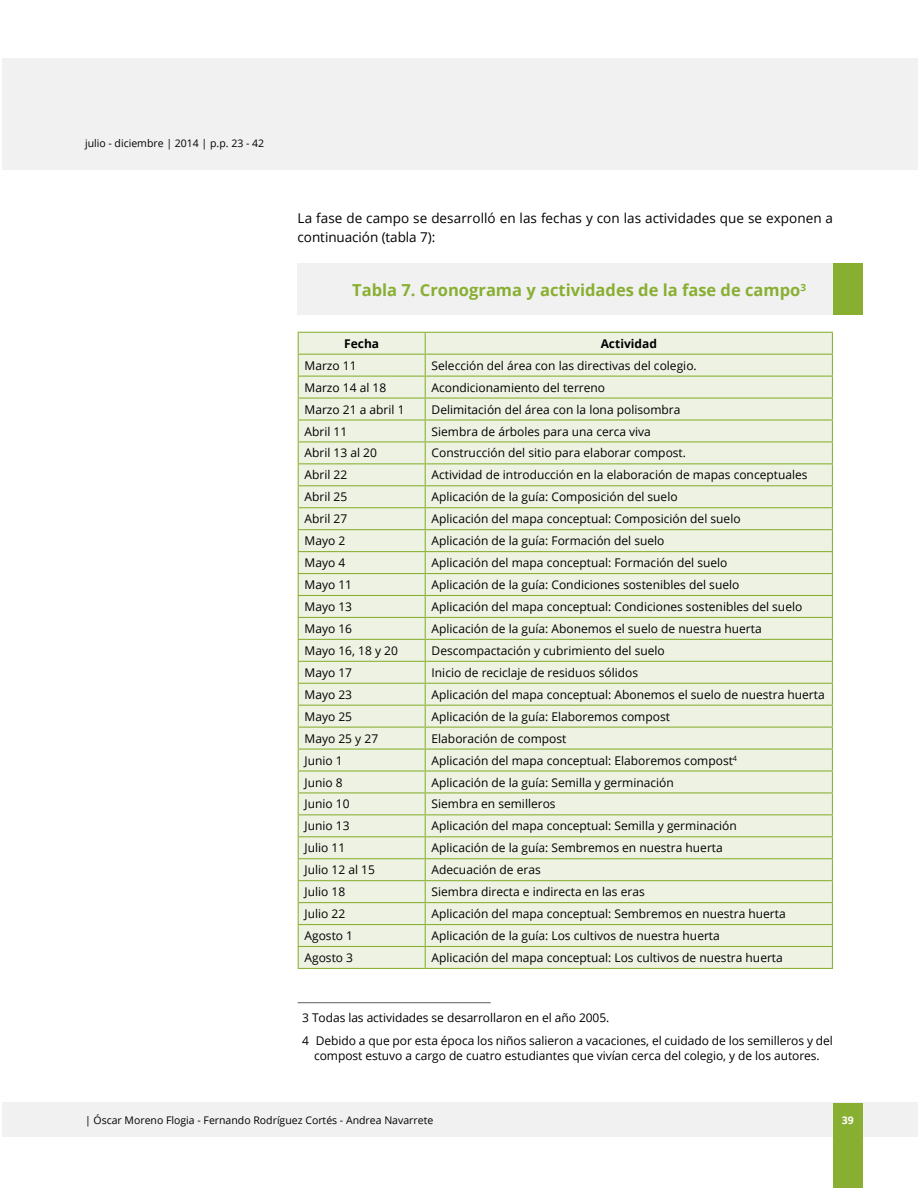
<style>
.page{position:relative;width:918px;height:1188px;background:#fff}
.page>*{position:absolute;margin:0;border:0;box-sizing:border-box;transform-origin:0 0}
.t1{font:700 16.5px "Open Sans";color:#88af31}
.t2{font:13.5px/19.5px "Open Sans";letter-spacing:.005em;color:#000}
.t3{font:12px/23.5px "Open Sans";color:#000}
.t4{font:700 12px "Open Sans";color:#000}
.t5{font:10.5px "Open Sans";color:#000}
.t6{font:700 10.5px "Open Sans";color:#fff}
</style>
<div class="page">
<div style="left:2px;top:1103px;width:916px;height:34px;background:#f1f1f2"></div>
<div style="left:2px;top:58px;width:916px;height:112px;background:#f1f1f2"></div>
<div style="left:833px;top:1103px;width:30px;height:85px;background:#88af31"></div>
<div style="left:298px;top:264px;width:565px;height:51px;background:#f1f1f2"></div>
<div style="left:833px;top:264px;width:30px;height:51px;background:#88af31"></div>
<div style="left:299px;top:333px;width:533px;height:635px;background:#edf2e3"></div>
<hr style="left:298px;top:332px;width:127px;height:1px;background:#88af31">
<hr style="left:425px;top:332px;width:408px;height:1px;background:#88af31">
<hr style="left:298px;top:354px;width:127px;height:1px;background:#88af31">
<hr style="left:425px;top:354px;width:408px;height:1px;background:#88af31">
<hr style="left:298px;top:376px;width:127px;height:1px;background:#88af31">
<hr style="left:425px;top:376px;width:408px;height:1px;background:#88af31">
<hr style="left:298px;top:398px;width:127px;height:1px;background:#88af31">
<hr style="left:425px;top:398px;width:408px;height:1px;background:#88af31">
<hr style="left:298px;top:419px;width:127px;height:2px;background:#88af31">
<hr style="left:425px;top:419px;width:408px;height:2px;background:#88af31">
<hr style="left:298px;top:441px;width:127px;height:1px;background:#88af31">
<hr style="left:425px;top:441px;width:408px;height:1px;background:#88af31">
<hr style="left:298px;top:463px;width:127px;height:1px;background:#88af31">
<hr style="left:425px;top:463px;width:408px;height:1px;background:#88af31">
<hr style="left:298px;top:485px;width:127px;height:1px;background:#88af31">
<hr style="left:425px;top:485px;width:408px;height:1px;background:#88af31">
<hr style="left:298px;top:507px;width:127px;height:1px;background:#88af31">
<hr style="left:425px;top:507px;width:408px;height:1px;background:#88af31">
<hr style="left:298px;top:529px;width:127px;height:1px;background:#88af31">
<hr style="left:425px;top:529px;width:408px;height:1px;background:#88af31">
<hr style="left:298px;top:551px;width:127px;height:1px;background:#88af31">
<hr style="left:425px;top:551px;width:408px;height:1px;background:#88af31">
<hr style="left:298px;top:573px;width:127px;height:1px;background:#88af31">
<hr style="left:425px;top:573px;width:408px;height:1px;background:#88af31">
<hr style="left:298px;top:595px;width:127px;height:1px;background:#88af31">
<hr style="left:425px;top:595px;width:408px;height:1px;background:#88af31">
<hr style="left:298px;top:617px;width:127px;height:1px;background:#88af31">
<hr style="left:425px;top:617px;width:408px;height:1px;background:#88af31">
<hr style="left:298px;top:639px;width:127px;height:1px;background:#88af31">
<hr style="left:425px;top:639px;width:408px;height:1px;background:#88af31">
<hr style="left:298px;top:661px;width:127px;height:1px;background:#88af31">
<hr style="left:425px;top:661px;width:408px;height:1px;background:#88af31">
<hr style="left:298px;top:683px;width:127px;height:1px;background:#88af31">
<hr style="left:425px;top:683px;width:408px;height:1px;background:#88af31">
<hr style="left:298px;top:705px;width:127px;height:1px;background:#88af31">
<hr style="left:425px;top:705px;width:408px;height:1px;background:#88af31">
<hr style="left:298px;top:727px;width:127px;height:1px;background:#88af31">
<hr style="left:425px;top:727px;width:408px;height:1px;background:#88af31">
<hr style="left:298px;top:749px;width:127px;height:1px;background:#88af31">
<hr style="left:425px;top:749px;width:408px;height:1px;background:#88af31">
<hr style="left:298px;top:770px;width:127px;height:2px;background:#88af31">
<hr style="left:425px;top:770px;width:408px;height:2px;background:#88af31">
<hr style="left:298px;top:792px;width:127px;height:1px;background:#88af31">
<hr style="left:425px;top:792px;width:408px;height:1px;background:#88af31">
<hr style="left:298px;top:814px;width:127px;height:1px;background:#88af31">
<hr style="left:425px;top:814px;width:408px;height:1px;background:#88af31">
<hr style="left:298px;top:836px;width:127px;height:1px;background:#88af31">
<hr style="left:425px;top:836px;width:408px;height:1px;background:#88af31">
<hr style="left:298px;top:858px;width:127px;height:1px;background:#88af31">
<hr style="left:425px;top:858px;width:408px;height:1px;background:#88af31">
<hr style="left:298px;top:880px;width:127px;height:1px;background:#88af31">
<hr style="left:425px;top:880px;width:408px;height:1px;background:#88af31">
<hr style="left:298px;top:902px;width:127px;height:1px;background:#88af31">
<hr style="left:425px;top:902px;width:408px;height:1px;background:#88af31">
<hr style="left:298px;top:924px;width:127px;height:1px;background:#88af31">
<hr style="left:425px;top:924px;width:408px;height:1px;background:#88af31">
<hr style="left:298px;top:946px;width:127px;height:1px;background:#88af31">
<svg style="left:298px;top:333px;width:1px;height:635px"></svg>
<hr style="left:425px;top:946px;width:408px;height:1px;background:#88af31">
<svg style="left:425px;top:333px;width:1px;height:635px"></svg>
<svg style="left:832px;top:333px;width:1px;height:635px"></svg>
<hr style="left:298px;top:968px;width:127px;height:1px;background:#88af31">
<hr style="left:425px;top:968px;width:408px;height:1px;background:#88af31">
<hr style="left:298px;top:1002px;width:193px;height:1px;background:#6d6e71">
<p class="t5" style="left:85px;top:136px;width:181px">julio - diciembre | 2014 | p.p. 23 - 42</p>
<p class="t2" style="left:298px;top:208px;width:537px">La fase de campo se desarrolló en las fechas y con las actividades que se exponen a continuación (tabla 7):</p>
<h1 class="t1" style="left:352px;top:278px;width:455px">Tabla 7. Cronograma y actividades de la fase de campo<sup>3</sup></h1>
<p class="t4" style="left:344px;top:335px;width:36px">Fecha</p>
<p class="t4" style="left:601px;top:335px;width:58px">Actividad</p>
<p class="t3" style="left:305px;top:353px;width:54px">Marzo 11</p>
<p class="t3" style="left:432px;top:353px;width:267px">Selección del área con las directivas del colegio.</p>
<p class="t3" style="left:305px;top:375px;width:83px">Marzo 14 al 18</p>
<p class="t3" style="left:432px;top:375px;width:175px">Acondicionamiento del terreno</p>
<p class="t3" style="left:305px;top:397px;width:102px">Marzo 21 a abril 1</p>
<p class="t3" style="left:432px;top:397px;width:250px">Delimitación del área con la lona polisombra</p>
<p class="t3" style="left:305px;top:419px;width:44px">Abril 11</p>
<p class="t3" style="left:432px;top:419px;width:221px">Siembra de árboles para una cerca viva</p>
<p class="t3" style="left:305px;top:441px;width:74px">Abril 13 al 20</p>
<p class="t3" style="left:432px;top:441px;width:256px">Construcción del sitio para elaborar compost.</p>
<p class="t3" style="left:305px;top:463px;width:44px">Abril 22</p>
<p class="t3" style="left:432px;top:463px;width:377px">Actividad de introducción en la elaboración de mapas conceptuales</p>
<p class="t3" style="left:305px;top:485px;width:44px">Abril 25</p>
<p class="t3" style="left:432px;top:485px;width:248px">Aplicación de la guía: Composición del suelo</p>
<p class="t3" style="left:305px;top:507px;width:44px">Abril 27</p>
<p class="t3" style="left:432px;top:507px;width:311px">Aplicación del mapa conceptual: Composición del suelo</p>
<p class="t3" style="left:305px;top:529px;width:42px">Mayo 2</p>
<p class="t3" style="left:432px;top:529px;width:234px">Aplicación de la guía: Formación del suelo</p>
<p class="t3" style="left:305px;top:551px;width:42px">Mayo 4</p>
<p class="t3" style="left:432px;top:551px;width:297px">Aplicación del mapa conceptual: Formación del suelo</p>
<p class="t3" style="left:305px;top:573px;width:49px">Mayo 11</p>
<p class="t3" style="left:432px;top:573px;width:309px">Aplicación de la guía: Condiciones sostenibles del suelo</p>
<p class="t3" style="left:305px;top:595px;width:49px">Mayo 13</p>
<p class="t3" style="left:432px;top:595px;width:372px">Aplicación del mapa conceptual: Condiciones sostenibles del suelo</p>
<p class="t3" style="left:305px;top:617px;width:49px">Mayo 16</p>
<p class="t3" style="left:432px;top:617px;width:332px">Aplicación de la guía: Abonemos el suelo de nuestra huerta</p>
<p class="t3" style="left:305px;top:638px;width:95px">Mayo 16, 18 y 20</p>
<p class="t3" style="left:432px;top:638px;width:235px">Descompactación y cubrimiento del suelo</p>
<p class="t3" style="left:305px;top:660px;width:49px">Mayo 17</p>
<p class="t3" style="left:432px;top:660px;width:208px">Inicio de reciclaje de residuos sólidos</p>
<p class="t3" style="left:305px;top:682px;width:49px">Mayo 23</p>
<p class="t3" style="left:432px;top:682px;width:395px">Aplicación del mapa conceptual: Abonemos el suelo de nuestra huerta</p>
<p class="t3" style="left:305px;top:704px;width:49px">Mayo 25</p>
<p class="t3" style="left:432px;top:704px;width:240px">Aplicación de la guía: Elaboremos compost</p>
<p class="t3" style="left:305px;top:726px;width:75px">Mayo 25 y 27</p>
<p class="t3" style="left:432px;top:726px;width:136px">Elaboración de compost</p>
<p class="t3" style="left:305px;top:748px;width:40px">Junio 1</p>
<p class="t3" style="left:432px;top:748px;width:307px">Aplicación del mapa conceptual: Elaboremos compost<sup>4</sup></p>
<p class="t3" style="left:305px;top:770px;width:40px">Junio 8</p>
<p class="t3" style="left:432px;top:770px;width:244px">Aplicación de la guía: Semilla y germinación</p>
<p class="t3" style="left:305px;top:792px;width:47px">Junio 10</p>
<p class="t3" style="left:432px;top:792px;width:126px">Siembra en semilleros</p>
<p class="t3" style="left:305px;top:814px;width:47px">Junio 13</p>
<p class="t3" style="left:432px;top:814px;width:307px">Aplicación del mapa conceptual: Semilla y germinación</p>
<p class="t3" style="left:305px;top:836px;width:42px">Julio 11</p>
<p class="t3" style="left:432px;top:836px;width:293px">Aplicación de la guía: Sembremos en nuestra huerta</p>
<p class="t3" style="left:305px;top:858px;width:72px">Julio 12 al 15</p>
<p class="t3" style="left:432px;top:858px;width:111px">Adecuación de eras</p>
<p class="t3" style="left:305px;top:880px;width:42px">Julio 18</p>
<p class="t3" style="left:432px;top:880px;width:215px">Siembra directa e indirecta en las eras</p>
<p class="t3" style="left:305px;top:902px;width:42px">Julio 22</p>
<p class="t3" style="left:432px;top:902px;width:356px">Aplicación del mapa conceptual: Sembremos en nuestra huerta</p>
<p class="t3" style="left:305px;top:924px;width:50px">Agosto 1</p>
<p class="t3" style="left:432px;top:924px;width:290px">Aplicación de la guía: Los cultivos de nuestra huerta</p>
<p class="t3" style="left:305px;top:946px;width:50px">Agosto 3</p>
<p class="t3" style="left:432px;top:946px;width:353px">Aplicación del mapa conceptual: Los cultivos de nuestra huerta</p>
<p class="t3" style="left:302px;top:1006px;width:532px">3 Todas las actividades se desarrollaron en el año 2005.<br>4 Debido a que por esta época los niños salieron a vacaciones, el cuidado de los semilleros y del</p>
<p class="t3" style="left:314px;top:1044px;width:507px">compost estuvo a cargo de cuatro estudiantes que vivían cerca del colegio, y de los autores.</p>
<p class="t5" style="left:85px;top:1113px;width:350px">| Óscar Moreno Flogia - Fernando Rodríguez Cortés - Andrea Navarrete</p>
<p class="t6" style="left:842px;top:1112px;width:13px">39</p>
</div>
